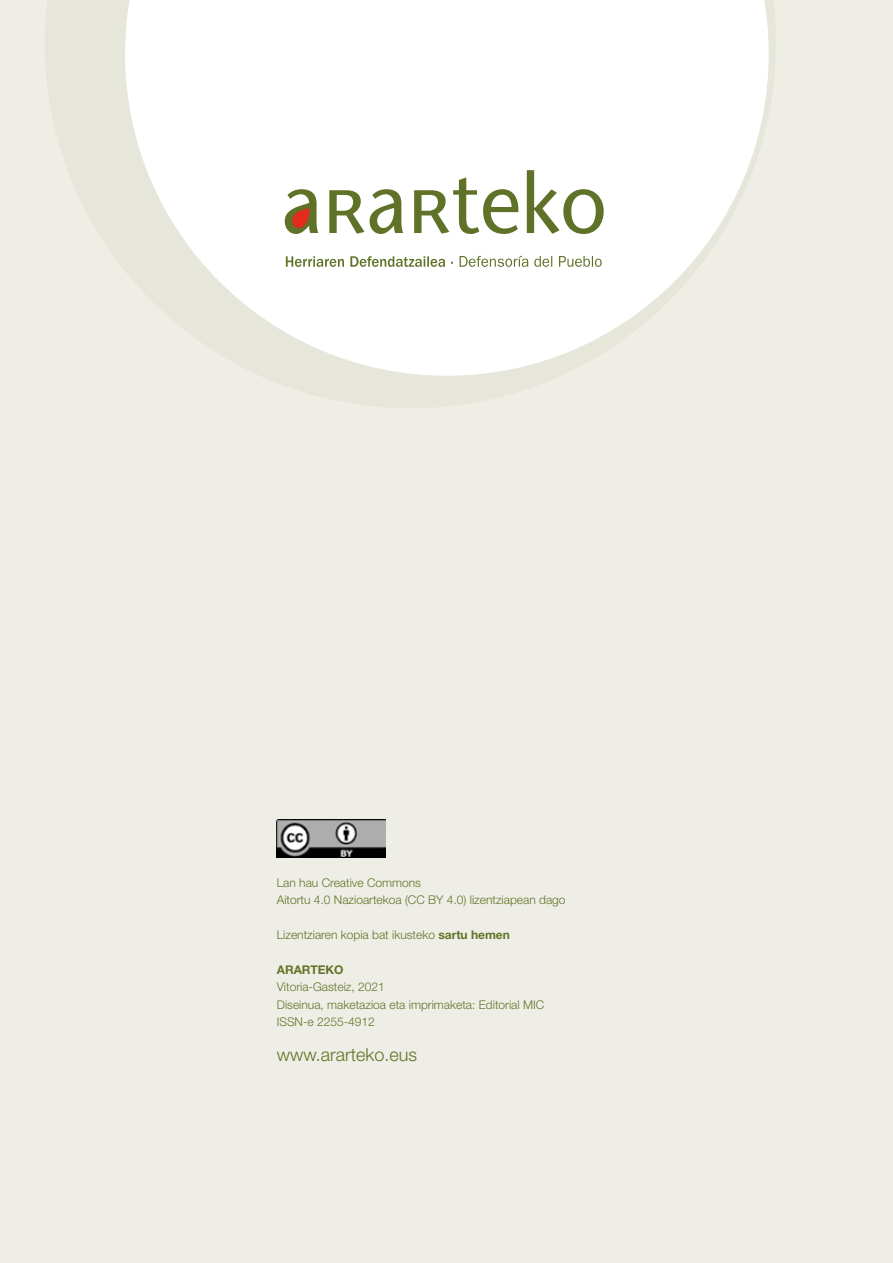
<style>
.page{position:relative;width:893px;height:1263px;background:#eeeee6}
.page>*{position:absolute;margin:0;border:0;box-sizing:border-box;transform-origin:0 0}
.t1{font:300 18px "Helvetica Neue LT Std";color:#627428}
.t2{font:300 12px/17.4px "Helvetica Neue LT Std";color:#627428}
.t3{font:700 12px "Helvetica Neue LT Std";color:#627428}
.s1{font-weight:700}
</style>
<div class="page">
<svg style="left:45px;top:0;width:731px;height:408px"></svg>
<svg style="left:125px;top:0;width:644px;height:376px;fill:#fff"></svg>
<svg style="left:329px;top:190px;width:35px;height:44px;background:#b0b994"></svg>
<svg style="left:370px;top:189px;width:33px;height:45px"></svg>
<svg style="left:414px;top:177px;width:104px;height:57px;background:#c8ceb5"></svg>
<svg style="left:527px;top:170px;width:77px;height:64px;background:#cbd1b9"></svg>
<svg style="left:285px;top:189px;width:33px;height:45px"></svg>
<svg style="left:286px;top:256px;width:316px;height:11px;background:#ced3bc"></svg>
<img style="left:277px;top:820px;width:109px;height:38px">
<p class="t2" style="left:277px;top:873px;width:290px">Lan hau Creative Commons<br>Aitortu 4.0 Nazioartekoa (CC BY 4.0) lizentziapean dago</p>
<p class="t2" style="left:277px;top:926px;width:235px">Lizentziaren kopia bat ikusteko <span class="s1">sartu hemen</span></p>
<p class="t3" style="left:277px;top:962px;width:68px">ARARTEKO</p>
<p class="t2" style="left:277px;top:978px;width:110px">Vitoria-Gasteiz, 2021</p>
<p class="t2" style="left:277px;top:995px;width:269px">Diseinua, maketazioa eta imprimaketa: Editorial MIC</p>
<p class="t2" style="left:277px;top:1013px;width:100px">ISSN-e 2255-4912</p>
<p class="t1" style="left:277px;top:1043px;width:142px">www.ararteko.eus</p>
</div>
